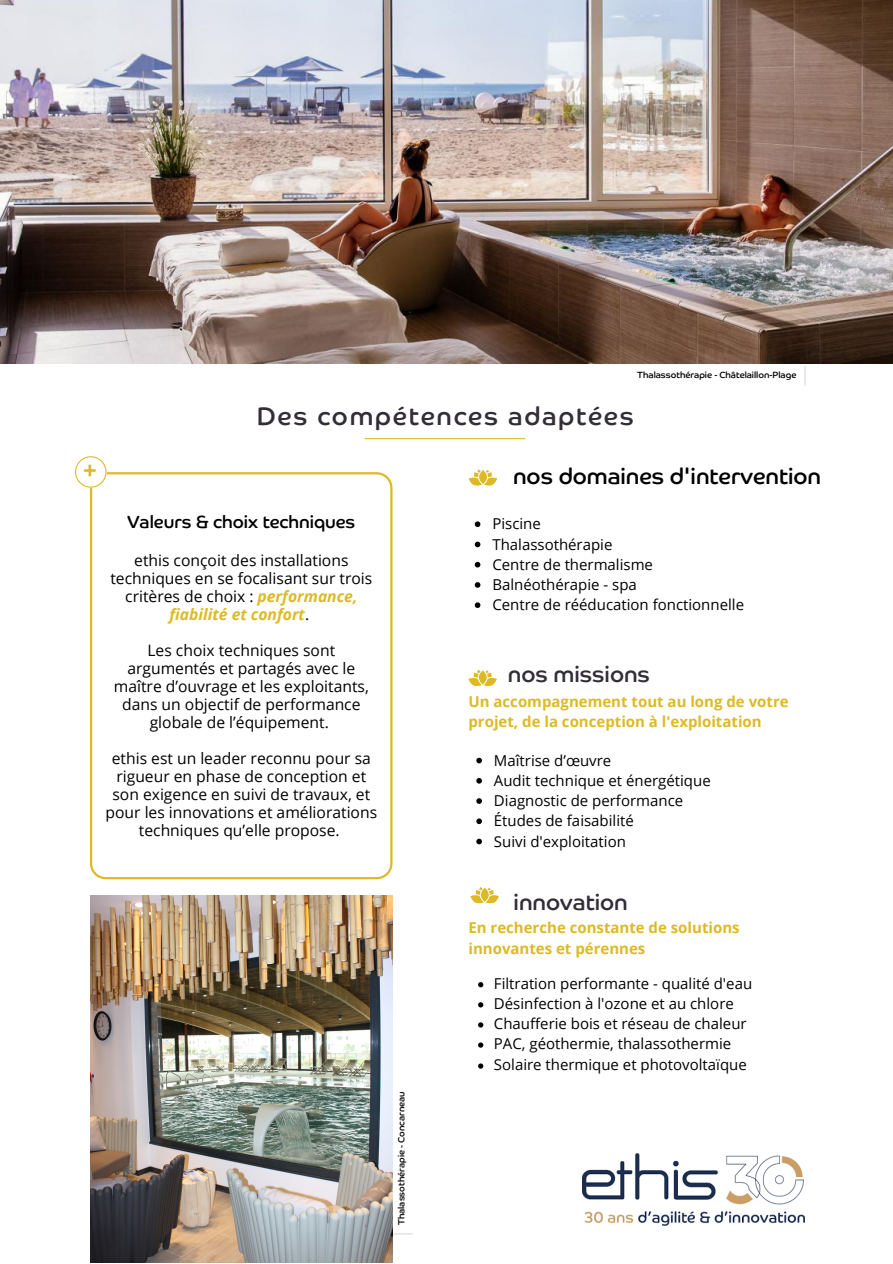
<style>
.page{position:relative;width:893px;height:1264px;background:#fff}
.page>*{position:absolute;margin:0;border:0;box-sizing:border-box;transform-origin:0 0}
.t1{font:25.5px "Co Headline Corp";letter-spacing:.07em;color:#322d37}
.t2{font:700 24px "Open Sans";color:#ddba24}
.t3{font:22.5px "Co Headline Corp";color:#000}
.t4{font:22.5px "Co Headline Corp";color:#322d37}
.t5{font:17.7px "Co Headline Corp";color:#000}
.t6{font:15.6px/18px "Open Sans";color:#000;text-align:center}
.t7{font:15px "Open Sans";color:#000}
.t8{font:700 15px/21px "Open Sans";color:#ddba24}
.t9{font:9px "Co Headline Corp";color:#000}
.s1{font-weight:700;font-style:italic;color:#ddba24}
</style>
<div class="page">
<svg style="left:804px;top:366px;width:1px;height:19px"></svg>
<svg style="left:90px;top:472px;width:302px;height:407px"></svg>
<svg style="left:75px;top:456px;width:32px;height:32px"></svg>
<svg style="left:75px;top:456px;width:31px;height:31px"></svg>
<svg style="left:393px;top:1233px;width:19px;height:1px"></svg>
<svg style="left:478px;top:982px;width:5px;height:5px"></svg>
<svg style="left:478px;top:1002px;width:5px;height:5px"></svg>
<svg style="left:478px;top:1022px;width:5px;height:5px"></svg>
<svg style="left:478px;top:1042px;width:5px;height:5px"></svg>
<svg style="left:478px;top:1063px;width:5px;height:5px"></svg>
<svg style="left:476px;top:757px;width:6px;height:6px"></svg>
<svg style="left:476px;top:778px;width:6px;height:5px"></svg>
<svg style="left:476px;top:798px;width:6px;height:5px"></svg>
<svg style="left:476px;top:818px;width:6px;height:6px"></svg>
<svg style="left:476px;top:838px;width:6px;height:6px"></svg>
<svg style="left:468px;top:669px;width:30px;height:18px"></svg>
<svg style="left:478px;top:669px;width:9px;height:16px"></svg>
<div style="left:478px;top:669px;width:9px;height:16px;border:1px solid #fff;border-radius:50%"></div>
<svg style="left:470px;top:887px;width:29px;height:17px"></svg>
<svg style="left:480px;top:887px;width:9px;height:15px"></svg>
<div style="left:480px;top:886px;width:9px;height:16px;border:1px solid #fff;border-radius:50%"></div>
<svg style="left:468px;top:469px;width:29px;height:17px"></svg>
<svg style="left:478px;top:469px;width:9px;height:16px"></svg>
<div style="left:478px;top:469px;width:9px;height:16px;border:1px solid #fff;border-radius:50%"></div>
<img style="left:91px;top:896px;width:301px;height:366px">
<img style="left:583px;top:1153px;width:221px;height:71px">
<img style="left:0;top:0;width:892px;height:363px">
<svg style="left:474px;top:521px;width:6px;height:6px"></svg>
<svg style="left:474px;top:541px;width:6px;height:6px"></svg>
<svg style="left:474px;top:562px;width:6px;height:5px"></svg>
<svg style="left:474px;top:582px;width:6px;height:5px"></svg>
<svg style="left:474px;top:602px;width:6px;height:6px"></svg>
<hr style="left:365px;top:438px;width:160px;height:1px;background:#ddba24">
<p class="t9" style="left:637px;top:369px;width:160px">Thalassothérapie - Châtelaillon-Plage</p>
<p class="t1" style="left:257px;top:400px;width:378px">Des compétences adaptées</p>
<p class="t2" style="left:83px;top:453px;width:15px">+</p>
<p class="t5" style="left:127px;top:510px;width:229px">Valeurs &amp; choix techniques</p>
<p class="t6" style="left:110px;top:550px;width:263px">ethis conçoit des installations techniques en se focalisant sur trois critères de choix : <span class="s1">performance, fiabilité et confort</span>.</p>
<p class="t6" style="left:114px;top:640px;width:256px">Les choix techniques sont argumentés et partagés avec le maître d’ouvrage et les exploitants, dans un objectif de performance globale de l’équipement.</p>
<p class="t6" style="left:105px;top:748px;width:273px">ethis est un leader reconnu pour sa rigueur en phase de conception et son exigence en suivi de travaux, et pour les innovations et améliorations techniques qu’elle propose.</p>
<p class="t3" style="left:513px;top:463px;width:309px">nos domaines d'intervention</p>
<p class="t7" style="left:492px;top:513px;width:50px">Piscine</p>
<p class="t7" style="left:492px;top:533px;width:121px">Thalassothérapie</p>
<p class="t7" style="left:492px;top:553px;width:162px">Centre de thermalisme</p>
<p class="t7" style="left:492px;top:574px;width:146px">Balnéothérapie - spa</p>
<p class="t7" style="left:492px;top:594px;width:253px">Centre de rééducation fonctionnelle</p>
<p class="t4" style="left:508px;top:661px;width:143px">nos missions</p>
<p class="t8" style="left:468px;top:691px;width:322px;line-height:20.2px">Un accompagnement tout au long de votre projet, de la conception à l'exploitation</p>
<p class="t7" style="left:494px;top:749px;width:119px">Maîtrise d’œuvre</p>
<p class="t7" style="left:494px;top:769px;width:218px">Audit technique et énergétique</p>
<p class="t7" style="left:494px;top:790px;width:191px">Diagnostic de performance</p>
<p class="t7" style="left:494px;top:810px;width:141px">Études de faisabilité</p>
<p class="t7" style="left:494px;top:830px;width:133px">Suivi d'exploitation</p>
<p class="t9" style="left:396px;top:1225px;width:135px;rotate:-90deg">Thalassothérapie - Concarneau</p>
<p class="t4" style="left:513px;top:889px;width:116px">innovation</p>
<p class="t8" style="left:468px;top:916px;width:273px">En recherche constante de solutions innovantes et pérennes</p>
<p class="t7" style="left:494px;top:973px;width:260px">Filtration performante - qualité d'eau</p>
<p class="t7" style="left:494px;top:993px;width:241px">Désinfection à l'ozone et au chlore</p>
<p class="t7" style="left:494px;top:1013px;width:254px">Chaufferie bois et réseau de chaleur</p>
<p class="t7" style="left:494px;top:1033px;width:239px">PAC, géothermie, thalassothermie</p>
<p class="t7" style="left:494px;top:1054px;width:254px">Solaire thermique et photovoltaïque</p>
</div>
